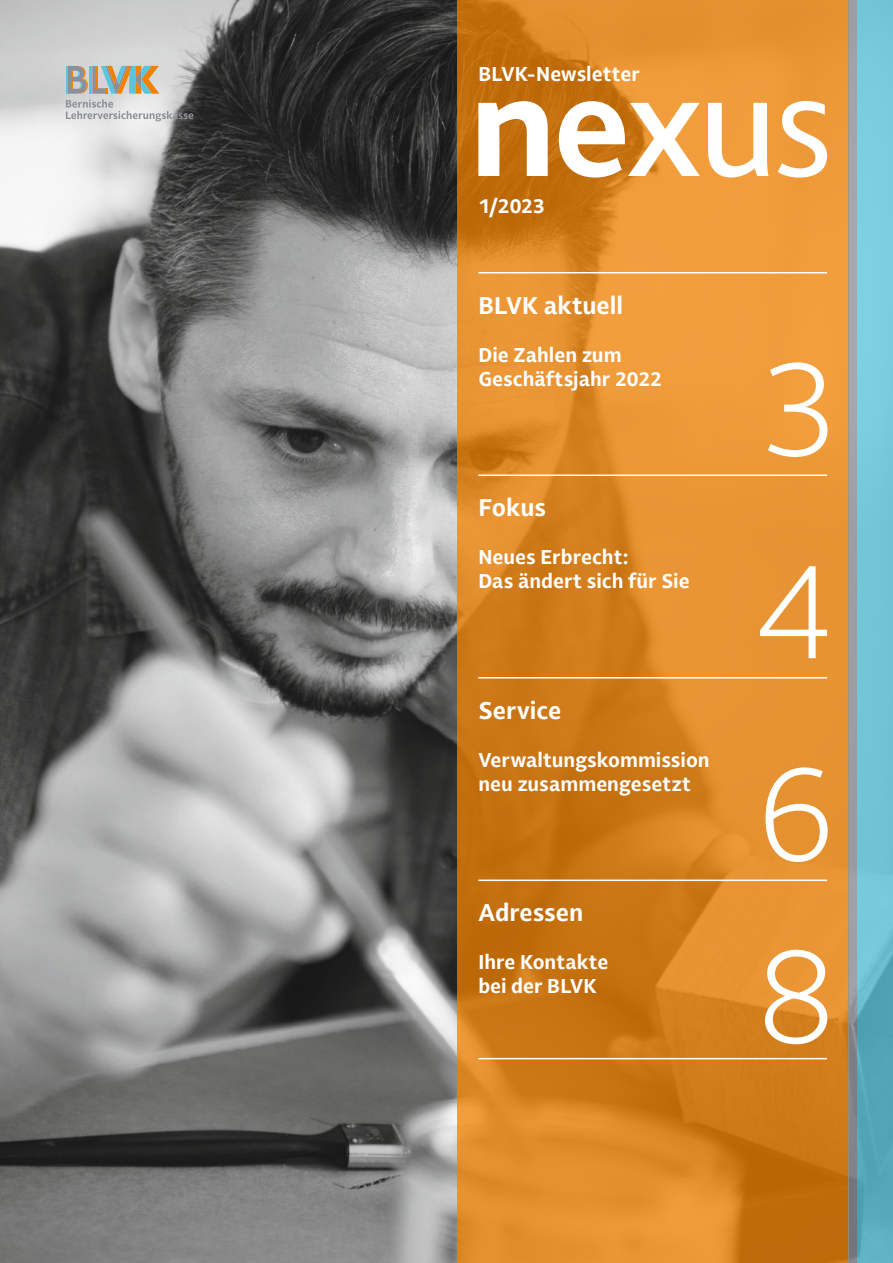
<style>
.page{position:relative;width:893px;height:1263px;background:#fff}
.page>*{position:absolute;margin:0;border:0;box-sizing:border-box;transform-origin:0 0}
.t1{font:300 133.2px/202.5px "Lemance Trial";color:#fff;text-align:justify}
.t2{font:700 24px "Lemance Trial";color:#fff}
.t3{font:700 19.8px/24px "Lemance Trial";color:#fff}
</style>
<div class="page">
<img style="left:0;top:0;width:457px;height:1263px">
<svg style="left:457px;top:0;width:391px;height:1263px;background:#dc8827"></svg>
<svg style="left:857px;top:0;width:36px;height:1263px;background:#6ec0d2"></svg>
<svg style="left:848px;top:0;width:9px;height:1263px;background:#9a999c"></svg>
<svg style="left:66px;top:66px;width:127px;height:55px;background:#bdbdb5"></svg>
<svg style="left:478px;top:101px;width:349px;height:77px"></svg>
<hr style="left:478px;top:272px;width:349px;height:1px;background:#fff">
<hr style="left:478px;top:474px;width:349px;height:2px;background:#fff">
<hr style="left:478px;top:677px;width:349px;height:1px;background:#fff">
<hr style="left:478px;top:879px;width:349px;height:2px;background:#fff">
<hr style="left:478px;top:1058px;width:349px;height:1px;background:#fff">
<p class="t3" style="left:478px;top:62px;width:163px">BLVK-Newsletter</p>
<p class="t3" style="left:478px;top:193px;width:68px">1/2023</p>
<p class="t2" style="left:478px;top:289px;width:146px">BLVK aktuell</p>
<p class="t3" style="left:478px;top:343px;width:185px">Die Zahlen zum<br>Geschäftsjahr 2022</p>
<p class="t2" style="left:478px;top:491px;width:69px">Fokus</p>
<p class="t3" style="left:478px;top:545px;width:213px">Neues Erbrecht:<br>Das ändert sich für Sie</p>
<p class="t2" style="left:478px;top:694px;width:84px">Service</p>
<p class="t3" style="left:478px;top:748px;width:233px">Verwaltungskommission neu zusammengesetzt</p>
<p class="t2" style="left:478px;top:896px;width:106px">Adressen</p>
<p class="t3" style="left:478px;top:950px;width:132px">Ihre Kontakte bei der BLVK</p>
<h1 class="t1" style="left:754px;top:307px;width:88px">3<br>4<br>6</h1>
<h1 class="t1" style="left:757px;top:895px;width:81px">8</h1>
</div>
